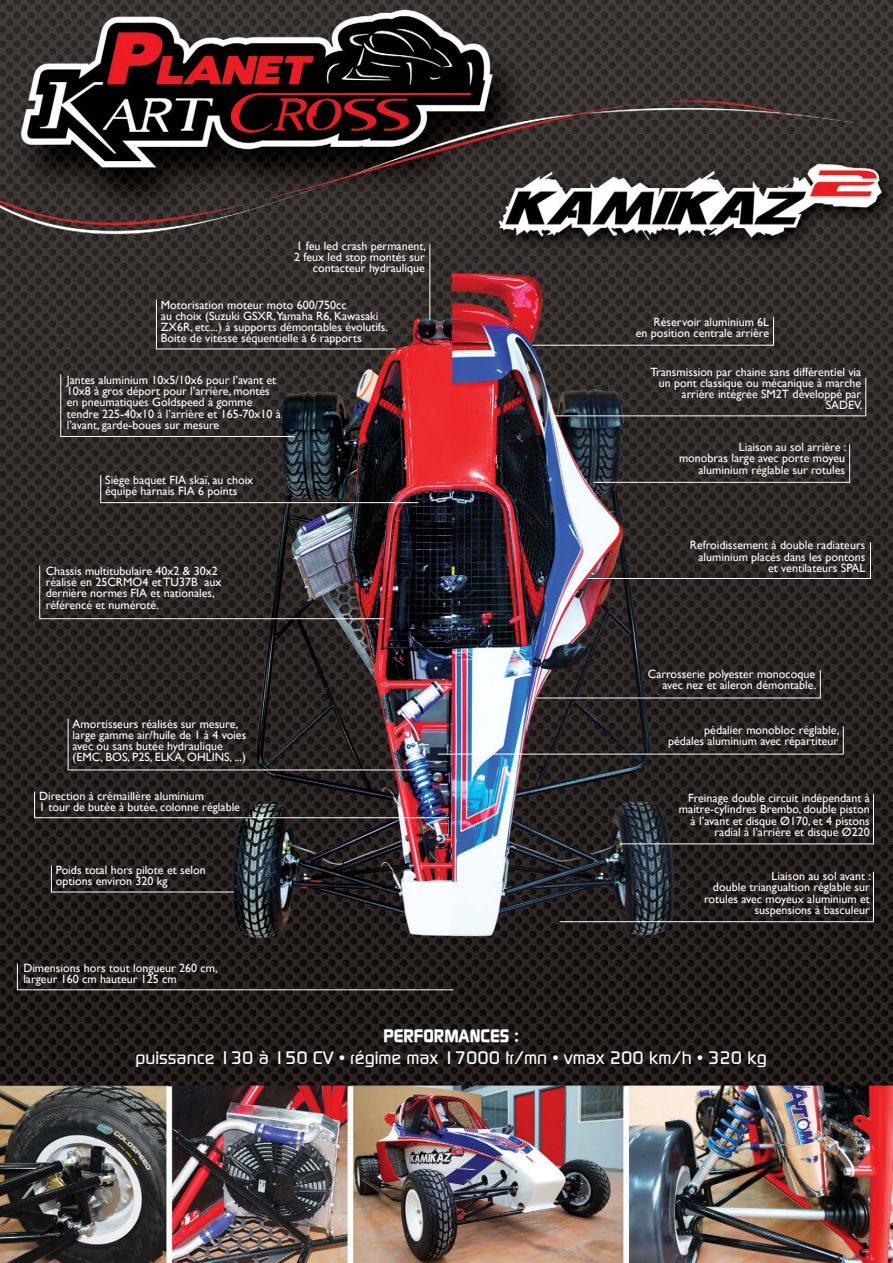
<style>
.page{position:relative;width:893px;height:1263px;background:#fff}
.page>*{position:absolute;margin:0;border:0;box-sizing:border-box;transform-origin:0 0}
.t1{font:500 18px "Continuum";color:#fff}
.t2{font:700 18px "Continuum";color:#fff}
.t3{font:12px/11.2px "Gill Sans";color:#fff;text-align:right}
</style>
<div class="page">
<img style="left:0;top:0;width:893px;height:1263px">
<div style="left:34px;top:563px;width:29px;height:75px;background:#000;opacity:.4"></div>
<hr style="left:39px;top:566px;width:1px;height:53px;background:#fff">
<div style="left:37px;top:613px;width:368px;height:29px;background:#000;opacity:.4"></div>
<hr style="left:39px;top:618px;width:345px;height:1px;background:#fff">
<div style="left:55px;top:372px;width:29px;height:84px;background:#000;opacity:.4"></div>
<hr style="left:60px;top:374px;width:1px;height:62px;background:#fff">
<div style="left:58px;top:431px;width:256px;height:29px;background:#000;opacity:.4"></div>
<hr style="left:60px;top:436px;width:234px;height:1px;background:#fff">
<div style="left:62px;top:717px;width:30px;height:73px;background:#000;opacity:.4"></div>
<hr style="left:68px;top:719px;width:1px;height:51px;background:#fff">
<div style="left:66px;top:764px;width:371px;height:29px;background:#000;opacity:.4"></div>
<hr style="left:68px;top:769px;width:349px;height:1px;background:#fff">
<div style="left:12px;top:961px;width:29px;height:49px;background:#000;opacity:.4"></div>
<svg style="left:17px;top:963px;width:1px;height:21px"></svg>
<div style="left:15px;top:984px;width:458px;height:29px;background:#000;opacity:.4"></div>
<hr style="left:17px;top:989px;width:436px;height:1px;background:#fff">
<div style="left:46px;top:863px;width:29px;height:49px;background:#000;opacity:.4"></div>
<svg style="left:51px;top:866px;width:1px;height:20px"></svg>
<div style="left:49px;top:886px;width:205px;height:29px;background:#000;opacity:.4"></div>
<hr style="left:51px;top:892px;width:183px;height:1px;background:#fff">
<div style="left:29px;top:789px;width:29px;height:49px;background:#000;opacity:.4"></div>
<svg style="left:34px;top:791px;width:1px;height:21px"></svg>
<div style="left:32px;top:812px;width:438px;height:29px;background:#000;opacity:.4"></div>
<hr style="left:34px;top:817px;width:415px;height:1px;background:#fff">
<div style="left:151px;top:298px;width:29px;height:71px;background:#000;opacity:.4"></div>
<hr style="left:156px;top:300px;width:1px;height:49px;background:#fff">
<div style="left:154px;top:343px;width:262px;height:29px;background:#000;opacity:.4"></div>
<hr style="left:156px;top:349px;width:240px;height:1px;background:#fff">
<div style="left:95px;top:473px;width:29px;height:50px;background:#000;opacity:.4"></div>
<svg style="left:100px;top:475px;width:1px;height:22px"></svg>
<div style="left:98px;top:497px;width:340px;height:29px;background:#000;opacity:.4"></div>
<hr style="left:100px;top:502px;width:318px;height:1px;background:#fff">
<div style="left:424px;top:242px;width:29px;height:98px;background:#000;opacity:.4"></div>
<hr style="left:429px;top:244px;width:1px;height:76px;background:#fff">
<div style="left:815px;top:668px;width:29px;height:50px;background:#000;opacity:.4"></div>
<svg style="left:820px;top:670px;width:1px;height:22px"></svg>
<div style="left:535px;top:692px;width:306px;height:29px;background:#000;opacity:.4"></div>
<hr style="left:537px;top:698px;width:284px;height:1px;background:#fff">
<div style="left:865px;top:540px;width:28px;height:58px;background:#000;opacity:.4"></div>
<hr style="left:870px;top:542px;width:1px;height:36px;background:#fff">
<div style="left:585px;top:573px;width:306px;height:29px;background:#000;opacity:.4"></div>
<hr style="left:587px;top:578px;width:284px;height:1px;background:#fff">
<div style="left:838px;top:724px;width:29px;height:50px;background:#000;opacity:.4"></div>
<svg style="left:843px;top:726px;width:1px;height:22px"></svg>
<div style="left:436px;top:748px;width:428px;height:29px;background:#000;opacity:.4"></div>
<hr style="left:438px;top:754px;width:406px;height:1px;background:#fff">
<div style="left:868px;top:870px;width:25px;height:71px;background:#000;opacity:.4"></div>
<hr style="left:873px;top:872px;width:1px;height:49px;background:#fff">
<div style="left:557px;top:916px;width:336px;height:29px;background:#000;opacity:.4"></div>
<hr style="left:560px;top:921px;width:314px;height:1px;background:#fff">
<div style="left:868px;top:792px;width:25px;height:72px;background:#000;opacity:.4"></div>
<hr style="left:873px;top:794px;width:1px;height:50px;background:#fff">
<div style="left:618px;top:838px;width:275px;height:29px;background:#000;opacity:.4"></div>
<hr style="left:620px;top:843px;width:254px;height:1px;background:#fff">
<div style="left:844px;top:442px;width:29px;height:60px;background:#000;opacity:.4"></div>
<hr style="left:849px;top:444px;width:1px;height:38px;background:#fff">
<div style="left:592px;top:477px;width:278px;height:29px;background:#000;opacity:.4"></div>
<hr style="left:594px;top:482px;width:256px;height:1px;background:#fff">
<div style="left:860px;top:376px;width:29px;height:60px;background:#000;opacity:.4"></div>
<hr style="left:865px;top:378px;width:1px;height:38px;background:#fff">
<div style="left:549px;top:410px;width:337px;height:29px;background:#000;opacity:.4"></div>
<hr style="left:551px;top:415px;width:315px;height:1px;background:#fff">
<div style="left:768px;top:315px;width:29px;height:50px;background:#000;opacity:.4"></div>
<svg style="left:773px;top:317px;width:1px;height:22px"></svg>
<div style="left:530px;top:339px;width:264px;height:30px;background:#000;opacity:.4"></div>
<hr style="left:532px;top:345px;width:242px;height:1px;background:#fff">
<p class="t3" style="left:294px;top:240px;width:133px">1 feu led crash permanent,<br>2 feux led stop montés sur contacteur hydraulique</p>
<p class="t3" style="left:161px;top:299px;width:229px;text-align:left">Motorisation moteur moto 600/750cc<br>au choix (Suzuki GSXR,Yamaha R6, Kawasaki ZX6R, etc...) à supports démontables évolutifs.<br>Boite de vitesse séquentielle à 6 rapports</p>
<p class="t3" style="left:67px;top:374px;width:216px;text-align:left">Jantes aluminium 10x5/10x6 pour l’avant et 10x8 à gros déport pour l’arrière, montés en pneumatiques Goldspeed à gomme tendre 225-40x10 à l’arrière et 165-70x10 à l’avant, garde-boues sur mesure</p>
<p class="t3" style="left:105px;top:474px;width:150px;text-align:left">Siège baquet FIA skaï, au choix équipé harnais FIA 6 points</p>
<p class="t3" style="left:46px;top:565px;width:177px;text-align:left">Chassis multitubulaire 40x2 &amp; 30x2 réalisé en 25CRMO4 et TU37B aux dernière normes FIA et nationales, référencé et numéroté.</p>
<p class="t3" style="left:73px;top:718px;width:175px;text-align:left">Amortisseurs réalisés sur mesure, large gamme air/huile de 1 à 4 voies avec ou sans butée hydraulique (EMC, BOS, P2S, ELKA, OHLINS, ...)</p>
<p class="t3" style="left:39px;top:790px;width:202px;text-align:left">Direction à crémaillère aluminium<br>1 tour de butée à butée, colonne réglable</p>
<p class="t3" style="left:56px;top:864px;width:151px;text-align:left">Poids total hors pilote et selon options environ 320 kg</p>
<p class="t3" style="left:23px;top:962px;width:196px;text-align:left">Dimensions hors tout longueur 260 cm, largeur 160 cm hauteur 125 cm</p>
<p class="t3" style="left:636px;top:316px;width:135px">Réservoir aluminium 6L<br>en position centrale arrière</p>
<p class="t3" style="left:650px;top:366px;width:214px">Transmission par chaine sans différentiel via un pont classique ou mécanique à marche arrière intégrée SM2T développé par<br>SADEV.</p>
<p class="t3" style="left:679px;top:441px;width:169px">Liaison au sol arrière :<br>monobras large avec porte moyeu aluminium réglable sur rotules</p>
<p class="t3" style="left:690px;top:540px;width:177px">Refroidissement à double radiateurs aluminium placés dans les pontons et ventilateurs SPAL</p>
<p class="t3" style="left:648px;top:668px;width:170px">Carrosserie polyester monocoque avec nez et aileron démontable.</p>
<p class="t3" style="left:668px;top:724px;width:173px">pédalier monobloc réglable, pédales aluminium avec répartiteur</p>
<p class="t3" style="left:679px;top:792px;width:192px">Freinage double circuit indépendant à maitre-cylindres Brembo, double piston à l’avant et disque Ø170, et 4 pistons radial à l’arrière et disque Ø220</p>
<p class="t3" style="left:704px;top:870px;width:168px">Liaison au sol avant :<br>double triangualtion réglable sur rotules avec moyeux aluminium et suspensions à basculeur</p>
<h1 class="t2" style="left:383px;top:1024px;width:137px">PERFORMANCES :</h1>
<h1 class="t1" style="left:135px;top:1045px;width:633px">puissance 130 à 150 CV • régime max 17000 tr/mn • vmax 200 km/h • 320 kg</h1>
</div>
